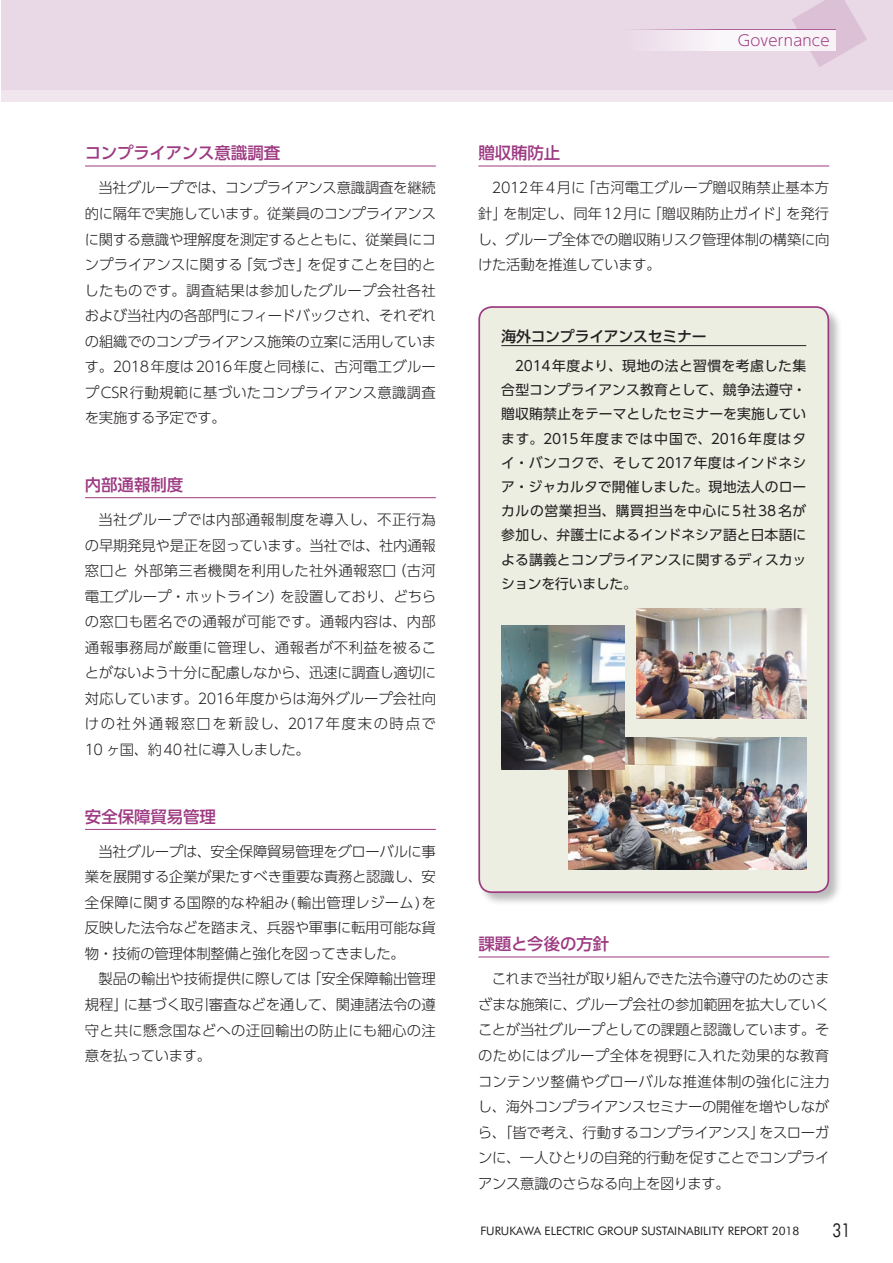
<style>
.page{position:relative;width:893px;height:1263px;background:#fff}
.page>*{position:absolute;margin:0;border:0;box-sizing:border-box;transform-origin:0 0}
.t1{font:19.2px "Futura BT";color:#231f20;scale:.8 1}
.t2{font:500 16.5px "UD Shin Go Pro";letter-spacing:-.005em;color:#9d3a82}
.t3{font:500 14.85px "UD Shin Go Pro";letter-spacing:-.015em;color:#231f20}
.t4{font:300 14.85px "UD Shin Go Pro";letter-spacing:.015em;color:#9d3a82}
.t5{font:300 14.4px/25.5px "UD Shin Go Pro";letter-spacing:-.015em;color:#231f20;text-align:justify}
.t6{font:13.8px/24.2px "UD Shin Go Pro";letter-spacing:.005em;color:#231f20;text-align:justify}
.t7{font:11.7px "Futura BT";color:#231f20}
</style>
<div class="page">
<hr style="left:0;top:0;width:1px;height:102px;background:#f1e5ee">
<hr style="left:0;top:0;width:1px;height:89px;background:#e9d8e6">
<div style="left:1px;top:0;width:892px;height:102px;background:#f1e5ee"></div>
<div style="left:1px;top:0;width:892px;height:89px;background:#e9d8e6"></div>
<svg style="left:792px;top:0;width:75px;height:67px"></svg>
<div style="left:624px;top:30px;width:212px;height:21px;background:linear-gradient(to right,#efe3ed,#fdfcfd)"></div>
<hr style="left:624px;top:29px;width:212px;height:1px;background:#9d3a82">
<hr style="left:85px;top:166px;width:351px;height:1px;background:#9d3a82">
<hr style="left:85px;top:497px;width:351px;height:1px;background:#9d3a82">
<hr style="left:85px;top:829px;width:351px;height:1px;background:#9d3a82">
<hr style="left:478px;top:166px;width:351px;height:1px;background:#9d3a82">
<hr style="left:478px;top:956px;width:351px;height:1px;background:#9d3a82">
<div style="left:478px;top:305px;width:365px;height:601px;background:#231f20;opacity:.3"></div>
<div style="left:479px;top:307px;width:349px;height:585px;background:#eceee2;border-radius:13px"></div>
<hr style="left:501px;top:345px;width:305px;height:1px;background:#231f20">
<div style="left:478px;top:306px;width:351px;height:587px;border:2px solid #9d3a82;border-radius:13px"></div>
<img style="left:568px;top:738px;width:238px;height:132px">
<img style="left:502px;top:625px;width:122px;height:145px">
<img style="left:636px;top:608px;width:170px;height:111px">
<p class="t2" style="left:85px;top:140px;width:197px">コンプライアンス意識調査</p>
<p class="t5" style="left:85px;top:175px;width:353px;text-indent:14px">当社グループでは、コンプライアンス意識調査を継続的に隔年で実施しています。従業員のコンプライアンスに関する意識や理解度を測定するとともに、従業員にコンプライアンスに関する「気づき」を促すことを目的としたものです。調査結果は参加したグループ会社各社および当社内の各部門にフィードバックされ、それぞれの組織でのコンプライアンス施策の立案に活用しています。2018年度は2016年度と同様に、古河電工グループCSR行動規範に基づいたコンプライアンス意識調査を実施する予定です。</p>
<p class="t2" style="left:85px;top:471px;width:100px">内部通報制度</p>
<p class="t5" style="left:85px;top:506px;width:353px;text-indent:14px">当社グループでは内部通報制度を導入し、不正行為の早期発見や是正を図っています。当社では、社内通報窓口と 外部第三者機関を利用した社外通報窓口（古河電工グループ・ホットライン）を設置しており、どちらの窓口も匿名での通報が可能です。通報内容は、内部通報事務局が厳重に管理し、通報者が不利益を被ることがないよう十分に配慮しなから、迅速に調査し適切に対応しています。2016年度からは海外グループ会社向けの社外通報窓口を新設し、2017年度末の時点で10 ヶ国、約40社に導入しました。</p>
<p class="t2" style="left:85px;top:803px;width:133px">安全保障貿易管理</p>
<p class="t5" style="left:85px;top:838px;width:353px;text-indent:14px">当社グループは、安全保障貿易管理をグローバルに事業を展開する企業が果たすべき重要な責務と認識し、安全保障に関する国際的な枠組み(輸出管理レジーム)を反映した法令などを踏まえ、兵器や軍事に転用可能な貨物・技術の管理体制整備と強化を図ってきました。</p>
<p class="t5" style="left:85px;top:966px;width:352px;text-indent:14px">製品の輸出や技術提供に際しては「安全保障輸出管理規程」に基づく取引審査などを通して、関連諸法令の遵守と共に懸念国などへの迂回輸出の防止にも細心の注意を払っています。</p>
<p class="t4" style="left:738px;top:29px;width:94px">Governance</p>
<p class="t2" style="left:478px;top:140px;width:83px">贈収賄防止</p>
<p class="t5" style="left:478px;top:175px;width:353px;text-indent:14px">2012年4月に「古河電工グループ贈収賄禁止基本方針」を制定し、同年12月に「贈収賄防止ガイド」を発行し、グループ全体での贈収賄リスク管理体制の構築に向けた活動を推進しています。</p>
<p class="t3" style="left:501px;top:325px;width:207px">海外コンプライアンスセミナー</p>
<p class="t6" style="left:501px;top:353px;width:307px;text-indent:14px">2014年度より、現地の法と習慣を考慮した集合型コンプライアンス教育として、競争法遵守・贈収賄禁止をテーマとしたセミナーを実施しています。2015年度までは中国で、2016年度はタイ・バンコクで、そして2017年度はインドネシア・ジャカルタで開催しました。現地法人のローカルの営業担当、購買担当を中心に5社38名が参加し、弁護士によるインドネシア語と日本語による講義とコンプライアンスに関するディスカッションを行いました。</p>
<p class="t2" style="left:478px;top:931px;width:132px">課題と今後の方針</p>
<p class="t5" style="left:478px;top:966px;width:353px;text-indent:14px">これまで当社が取り組んできた法令遵守のためのさまざまな施策に、グループ会社の参加範囲を拡大していくことが当社グループとしての課題と認識しています。そのためにはグループ全体を視野に入れた効果的な教育コンテンツ整備やグローバルな推進体制の強化に注力し、海外コンプライアンスセミナーの開催を増やしながら、「皆で考え、行動するコンプライアンス」をスローガンに、一人ひとりの自発的行動を促すことでコンプライアンス意識のさらなる向上を図ります。</p>
<p class="t7" style="left:480px;top:1223px;width:321px">FURUKAWA ELECTRIC GROUP SUSTAINABILITY REPORT 2018</p>
<h1 class="t1" style="left:832px;top:1218px;width:24px">31</h1>
</div>
